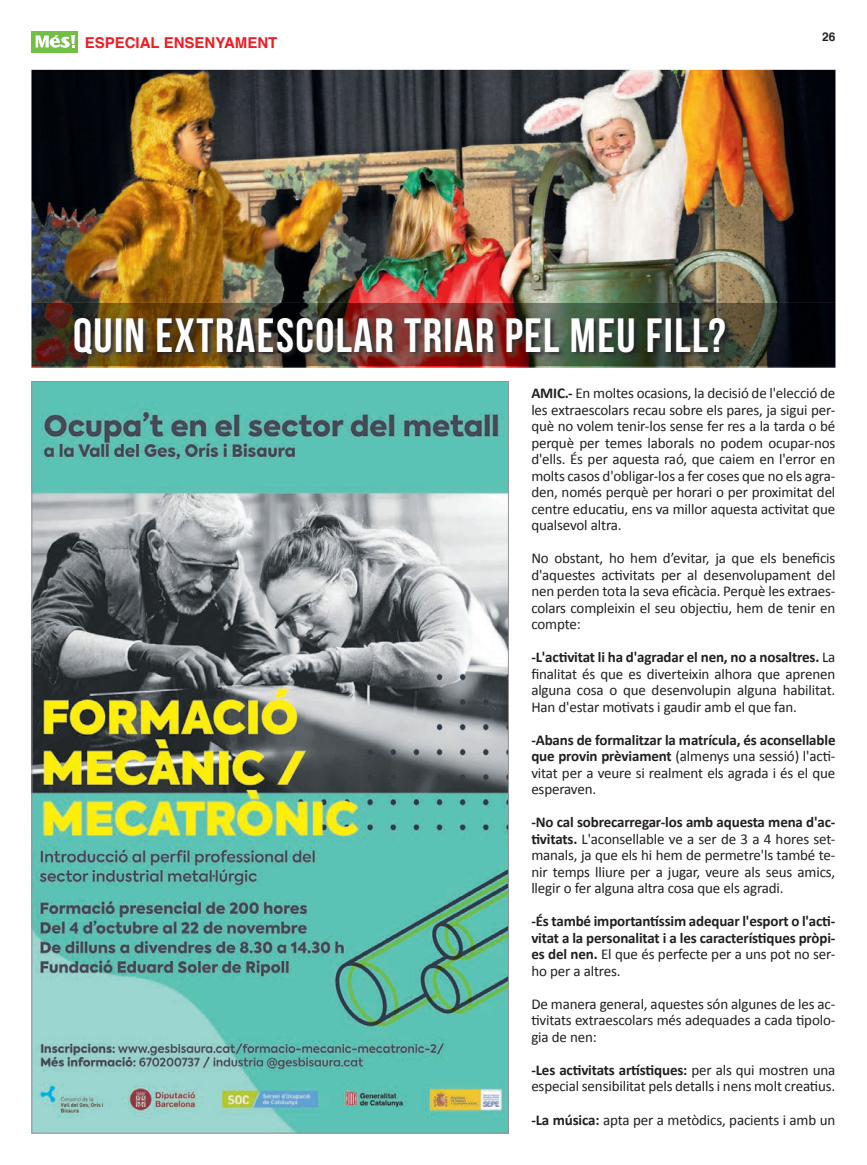
<style>
.page{position:relative;width:867px;height:1165px;background:#fff}
.page>*{position:absolute;margin:0;border:0;box-sizing:border-box;transform-origin:0 0}
.t1{font:48px "Bebas Neue";letter-spacing:.03em;color:#fff}
.t2{font:15px/16.5px "Calibri";letter-spacing:-.01em;color:#231f20;text-align:justify}
.t3{font:700 15px/16.5px "Calibri";letter-spacing:-.01em;color:#231f20;text-align:justify}
.t4{font:700 15px "Helvetica";color:#ee1d23}
.t5{font:700 12px "Helvetica";color:#231f20}
.s1{font-weight:700}
.s2{font-weight:400}
</style>
<div class="page">
<img style="left:33px;top:383px;width:474px;height:748px">
<img style="left:31px;top:70px;width:804px;height:297px">
<img style="left:31px;top:303px;width:804px;height:63px">
<img style="left:73px;top:316px;width:659px;height:45px">
<div style="left:32px;top:32px;width:46px;height:21px;background:#71bf44"></div>
<svg style="left:36px;top:35px;width:39px;height:13px"></svg>
<p class="t4" style="left:85px;top:30px;width:194px">ESPECIAL ENSENYAMENT</p>
<p class="t5" style="left:822px;top:27px;width:15px">26</p>
<h1 class="t1" style="left:73px;top:308px;width:654px">QUIN EXTRAESCOLAR TRIAR PEL MEU FILL?</h1>
<p class="t2" style="left:531px;top:385px;width:306px"><span class="s1">AMIC.-</span> En moltes ocasions, la decisió de l'elecció de les extraescolars recau sobre els pares, ja sigui per&shy;què no volem tenir-los sense fer res a la tarda o bé perquè per temes laborals no podem ocupar-nos d'ells. És per aquesta raó, que caiem en l'error en molts casos d'obligar-los a fer coses que no els agra&shy;den, només perquè per horari o per proximitat del centre educatiu, ens va millor aquesta activitat que qualsevol altra.</p>
<p class="t2" style="left:531px;top:550px;width:305px">No obstant, ho hem d’evitar, ja que els beneficis d'aquestes activitats per al desenvolupament del nen perden tota la seva eficàcia. Perquè les extraes&shy;colars compleixin el seu objectiu, hem de tenir en compte:</p>
<p class="t2" style="left:531px;top:649px;width:306px"><span class="s1">-L'activitat li ha d'agradar el nen, no a nosaltres.</span> La finalitat és que es diverteixin alhora que aprenen alguna cosa o que desenvolupin alguna habilitat.<br>Han d'estar motivats i gaudir amb el que fan.</p>
<p class="t2" style="left:531px;top:731px;width:306px"><span class="s1">-Abans de formalitzar la matrícula, és aconsellable que provin prèviament</span> (almenys una sessió) l'acti&shy;vitat per a veure si realment els agrada i és el que esperaven.</p>
<p class="t2" style="left:531px;top:814px;width:306px"><span class="s1">-No cal sobrecarregar-los amb aquesta mena d'ac&shy;tivitats.</span> L'aconsellable ve a ser de 3 a 4 hores set&shy;manals, ja que els hi hem de permetre'ls també te&shy;nir temps lliure per a jugar, veure als seus amics, llegir o fer alguna altra cosa que els agradi.</p>
<p class="t3" style="left:531px;top:913px;width:306px">-És també importantíssim adequar l'esport o l'acti&shy;vitat a la personalitat i a les característiques pròpi&shy;es del nen. <span class="s2">El que és perfecte per a uns pot no ser&shy;ho per a altres.</span></p>
<p class="t2" style="left:531px;top:995px;width:305px">De manera general, aquestes són algunes de les ac&shy;tivitats extraescolars més adequades a cada tipolo&shy;gia de nen:</p>
<p class="t2" style="left:531px;top:1061px;width:305px"><span class="s1">-Les activitats artístiques:</span> per als qui mostren una especial sensibilitat pels detalls i nens molt creatius.</p>
<p class="t2" style="left:531px;top:1111px;width:306px"><span class="s1">-La música:</span> apta per a metòdics, pacients i amb un</p>
</div>
